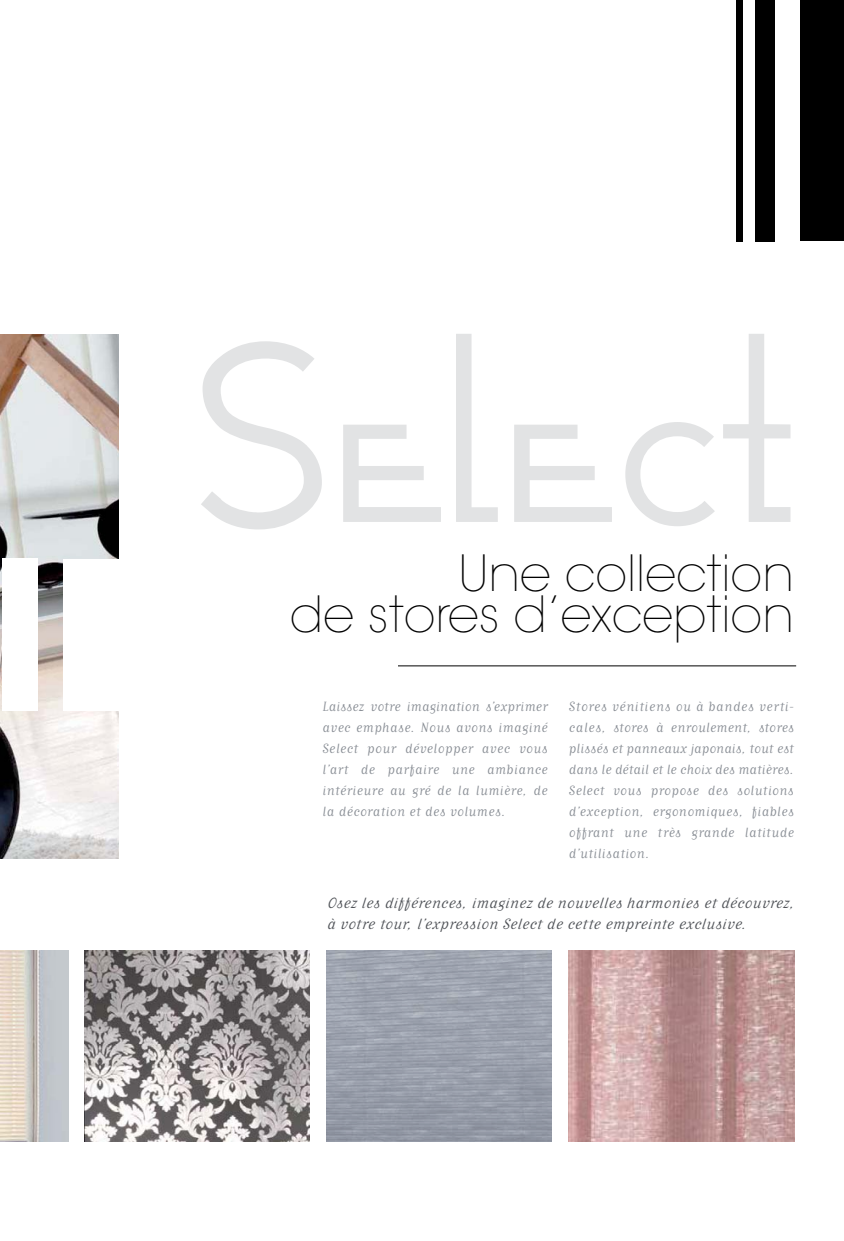
<style>
.page{position:relative;width:844px;height:1241px;background:#fff}
.page>*{position:absolute;margin:0;border:0;box-sizing:border-box;transform-origin:0 0}
.t1{font:215.25px "Opticon One 1";color:#e2e3e4}
.t2{font:200 49.52px/41.3px "Avant Garde";color:#000;text-align:right}
.t3{font:italic 17.5px/21px "Matrix Script";letter-spacing:.015em;color:#4f5257}
.t4{font:15.75px/21px "Matrix Script";letter-spacing:.02em;color:#898e95;text-align:justify}
</style>
<div class="page">
<img style="left:0;top:334px;width:119px;height:524px">
<hr style="left:273px;top:665px;width:523px;height:1px;background:#000">
<div style="left:755px;top:1px;width:19px;height:241px;background:#000"></div>
<div style="left:736px;top:1px;width:7px;height:241px;background:#000"></div>
<div style="left:799px;top:1px;width:44px;height:240px;background:#000"></div>
<div style="left:63px;top:559px;width:334px;height:152px;background:#fff"></div>
<div style="left:2px;top:558px;width:35px;height:153px;background:#fff"></div>
<img style="left:568px;top:951px;width:226px;height:191px">
<img style="left:0;top:951px;width:68px;height:191px">
<img style="left:84px;top:951px;width:226px;height:191px">
<h1 class="t1" style="left:190px;top:322px;width:607px">Select</h1>
<h2 class="t2" style="left:290px;top:557px;width:505px">Une collection<br>de stores d’exception</h2>
<p class="t4" style="left:322px;top:695px;width:227px">Laissez votre imagination s’exprimer avec emphase. Nous avons imaginé Select pour développer avec vous l’art de parfaire une ambiance intérieure au gré de la lumière, de la décoration et des volumes.</p>
<p class="t4" style="left:569px;top:695px;width:227px">Stores vénitiens ou à bandes verti&shy;cales, stores à enroulement, stores plissés et panneaux japonais, tout est dans le détail et le choix des matières.<br>Select vous propose des solutions d’exception, ergonomiques, fiables offrant une très grande latitude d’utilisation.</p>
<p class="t3" style="left:327px;top:891px;width:471px">Osez les différences, imaginez de nouvelles harmonies et découvrez, à votre tour, l’expression Select de cette empreinte exclusive.</p>
</div>
